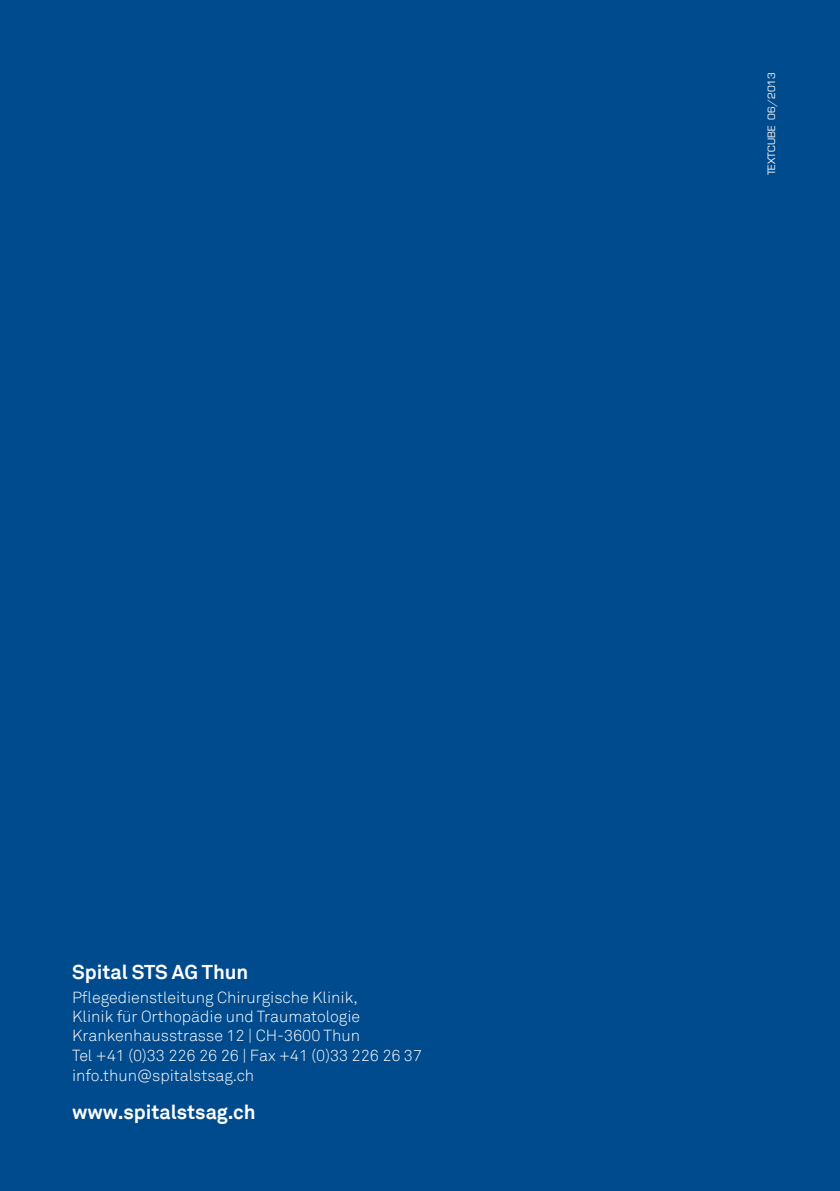
<style>
.page{position:relative;width:840px;height:1191px;background:#fff}
.page>*{position:absolute;margin:0;border:0;box-sizing:border-box;transform-origin:0 0}
.t1{font:700 20px "Akkurat";color:#fff}
.Text{font:300 16px "Akkurat";color:#fff}
.t2{font:11px "Eurostile";letter-spacing:.005em;color:#fff}
</style>
<div class="page">
<div style="left:0;top:0;width:839px;height:1191px;background:#004b8e"></div>
<p class="t1" style="left:72px;top:959px;width:178px">Spital STS AG Thun</p>
<p class="Text" style="left:72px;top:987px;width:287px">Pflegedienstleitung Chirurgische Klinik,</p>
<p class="Text" style="left:72px;top:1006px;width:289px">Klinik für Orthopädie und Traumatologie</p>
<p class="Text" style="left:72px;top:1026px;width:289px">Krankenhausstrasse 12 | CH-3600 Thun</p>
<p class="Text" style="left:72px;top:1046px;width:351px">Tel +41 (0)33 226 26 26 | Fax +41 (0)33 226 26 37</p>
<p class="Text" style="left:72px;top:1066px;width:183px">info.thun@spitalstsag.ch</p>
<p class="t1" style="left:72px;top:1099px;width:185px">www.spitalstsag.ch</p>
<p class="t2" style="left:765px;top:175px;width:105px;rotate:-90deg">TEXTCUBE 06/2013</p>
</div>
